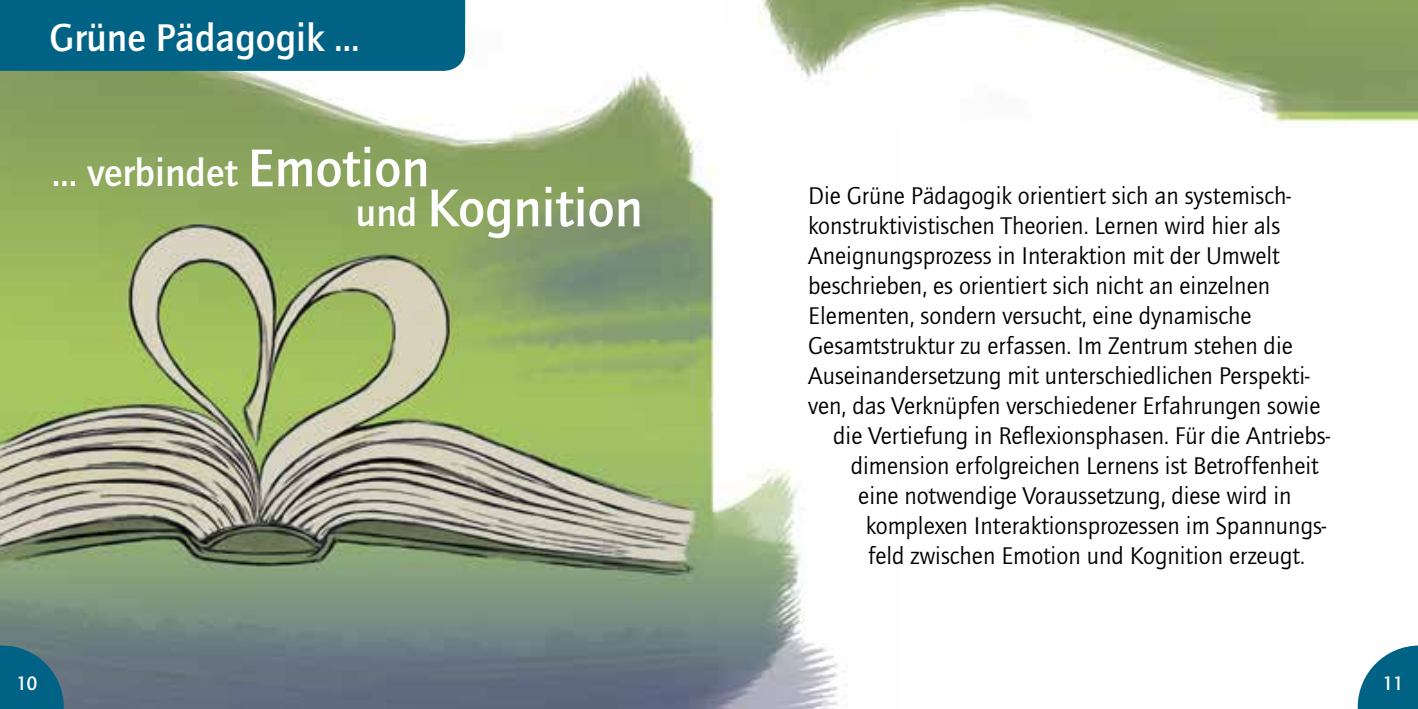
<style>
.page{position:relative;width:1418px;height:709px;background:#fff}
.page>*{position:absolute;margin:0;border:0;box-sizing:border-box;transform-origin:0 0}
.t1{font:700 55px "Quay Itc T";color:#fff}
.t2{font:700 40px "Quay Itc T";color:#fff}
.t3{font:25px "Quay Itc T";color:#000}
.t4{font:500 20px "Quay Sans";color:#fff;scale:.95 1}
.s1{font-size:55px}
.s2{font-size:40px}
</style>
<div class="page">
<img style="left:0;top:24px;width:844px;height:685px">
<img style="left:723px;top:0;width:694px;height:128px">
<div style="left:0;top:0;width:465px;height:71px;background:#006385"></div>
<svg style="left:1357px;top:645px;width:60px;height:64px"></svg>
<svg style="left:0;top:645px;width:64px;height:64px;background:#166783"></svg>
<h2 class="t2" style="left:50px;top:14px;width:311px">Grüne Pädagogik …</h2>
<h2 class="t2" style="left:52px;top:150px;width:379px">… verbindet <span class="s1">Emotion</span></h2>
<h1 class="t1" style="left:356px;top:176px;width:288px"><span class="s2">und</span> Kognition</h1>
<p class="t3" style="left:808px;top:181px;width:484px">Die Grüne Pädagogik orientiert sich an systemisch-</p>
<p class="t3" style="left:808px;top:211px;width:473px">konstruktivistischen Theorien. Lernen wird hier als</p>
<p class="t3" style="left:808px;top:241px;width:473px">Aneignungsprozess in Interaktion mit der Umwelt</p>
<p class="t3" style="left:808px;top:271px;width:463px">beschrieben, es orientiert sich nicht an einzelnen</p>
<p class="t3" style="left:808px;top:301px;width:445px">Elementen, sondern versucht, eine dynamische</p>
<p class="t3" style="left:808px;top:331px;width:486px">Gesamtstruktur zu erfassen. Im Zentrum stehen die</p>
<p class="t3" style="left:808px;top:361px;width:503px">Auseinandersetzung mit unterschiedlichen Perspekti-</p>
<p class="t3" style="left:808px;top:391px;width:513px">ven, das Verknüpfen verschiedener Erfahrungen sowie</p>
<p class="t3" style="left:833px;top:421px;width:498px">die Vertiefung in Reflexionsphasen. Für die Antriebs-</p>
<p class="t3" style="left:850px;top:451px;width:469px">dimension erfolgreichen Lernens ist Betroffenheit</p>
<p class="t3" style="left:858px;top:481px;width:435px">eine notwendige Voraussetzung, diese wird in</p>
<p class="t3" style="left:865px;top:511px;width:462px">komplexen Interaktionsprozessen im Spannungs-</p>
<p class="t3" style="left:868px;top:541px;width:438px">feld zwischen Emotion und Kognition erzeugt.</p>
<p class="t4" style="left:16px;top:672px;width:23px">10</p>
<p class="t4" style="left:1382px;top:672px;width:23px">11</p>
</div>
